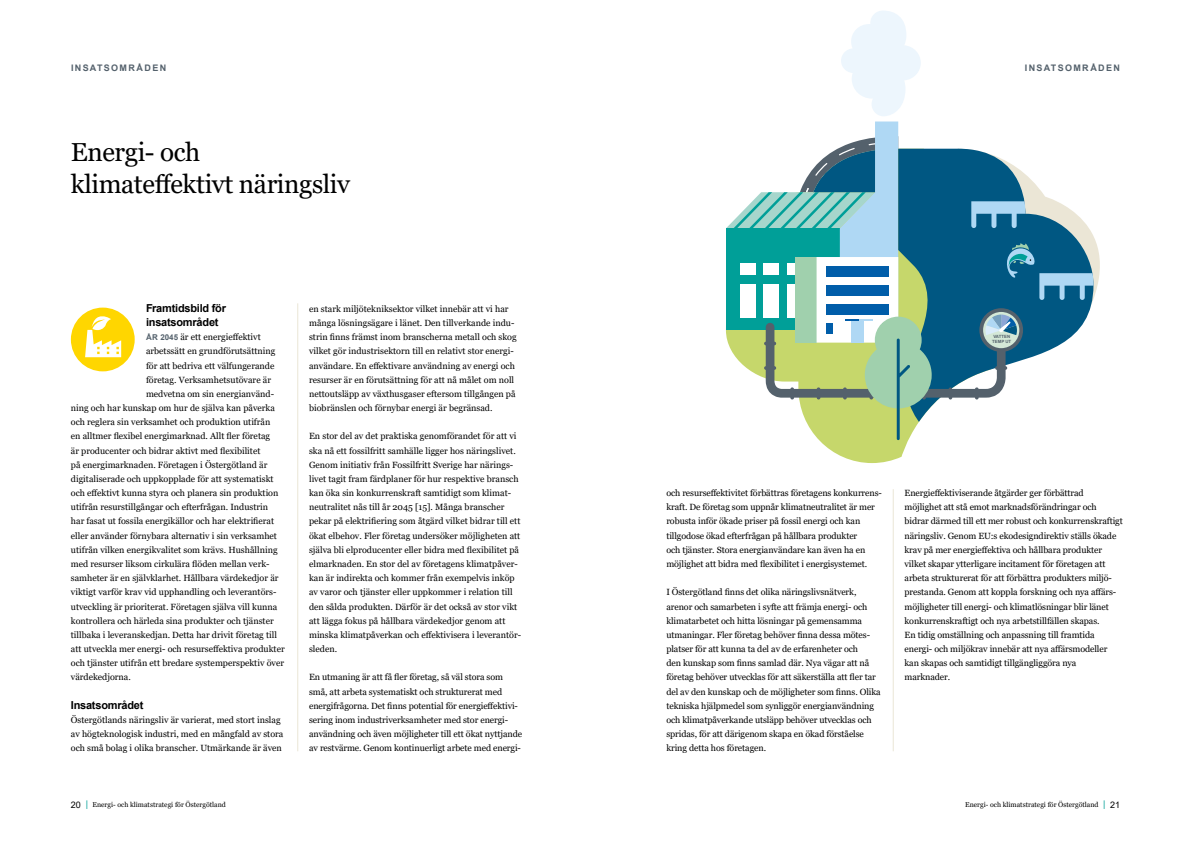
<style>
.page{position:relative;width:1191px;height:842px;background:#fff}
.page>*{position:absolute;margin:0;border:0;box-sizing:border-box;transform-origin:0 0}
.t1{font:26px/32px "Georgia";letter-spacing:-.015em;color:#000}
.Mellanrubrik{font:700 11px "Arial";letter-spacing:-.02em;color:#000}
.Löptext__normal{font:9px/14.2px "Georgia";color:#000}
.Mellanrubrik-2{font:700 9px "Arial";letter-spacing:.15em;color:#54616c}
.t2{font:7px "Georgia";color:#000}
.t3{font:700 4.4px/5px "Arial";color:#54616c}
.s1{font-family:"Arial";font-weight:700;font-size:8px;color:#54616c}
.s2{font-family:"Arial";font-size:9px}
.s3{font-family:"Arial";font-size:9px;color:#009f98}
</style>
<div class="page">
<svg style="left:819px;top:440px;width:90px;height:23px;fill:#c6d76b"></svg>
<svg style="left:726px;top:11px;width:374px;height:429px"></svg>
<hr style="left:297px;top:303px;width:1px;height:448px;background:#ebe6d6">
<hr style="left:893px;top:489px;width:1px;height:262px;background:#ebe6d6">
<div style="left:71px;top:308px;width:64px;height:63px;background:#ffd600;border-radius:50%"></div>
<svg style="left:85px;top:316px;width:36px;height:41px"></svg>
<p class="Mellanrubrik-2" style="left:71px;top:61px;width:97px">INSATSOMRÅDEN</p>
<p class="Mellanrubrik-2" style="left:1024px;top:61px;width:97px">INSATSOMRÅDEN</p>
<h2 class="t1" style="left:71px;top:137px;width:281px">Energi- och klimateffektivt näringsliv</h2>
<p class="Mellanrubrik" style="left:146px;top:300px;width:81px">Framtidsbild för</p>
<p class="Mellanrubrik" style="left:146px;top:314px;width:74px">insatsområdet</p>
<p class="Löptext__normal" style="left:146px;top:330px;width:116px"><span class="s1">ÅR 2045</span> är ett energieffektivt</p>
<p class="Löptext__normal" style="left:146px;top:344px;width:131px">arbetssätt en grundförutsättning</p>
<p class="Löptext__normal" style="left:146px;top:358px;width:130px">för att bedriva ett välfungerande</p>
<p class="Löptext__normal" style="left:146px;top:373px;width:127px">företag. Verksamhetsutövare är</p>
<p class="Löptext__normal" style="left:146px;top:387px;width:129px">medvetna om sin energianvänd-</p>
<p class="Löptext__normal" style="left:71px;top:401px;width:205px">ning och har kunskap om hur de själva kan påverka</p>
<p class="Löptext__normal" style="left:71px;top:415px;width:201px">och reglera sin verksamhet och produktion utifrån</p>
<p class="Löptext__normal" style="left:71px;top:429px;width:201px">en alltmer flexibel energimarknad. Allt fler företag</p>
<p class="Löptext__normal" style="left:71px;top:444px;width:191px">är producenter och bidrar aktivt med flexibilitet</p>
<p class="Löptext__normal" style="left:71px;top:458px;width:198px">på energimarknaden. Företagen i Östergötland är</p>
<p class="Löptext__normal" style="left:71px;top:472px;width:204px">digitaliserade och uppkopplade för att systematiskt</p>
<p class="Löptext__normal" style="left:71px;top:486px;width:209px">och effektivt kunna styra och planera sin produktion</p>
<p class="Löptext__normal" style="left:71px;top:500px;width:199px">utifrån resurstillgångar och efterfrågan. Industrin</p>
<p class="Löptext__normal" style="left:71px;top:514px;width:205px">har fasat ut fossila energikällor och har elektrifierat</p>
<p class="Löptext__normal" style="left:71px;top:529px;width:208px">eller använder förnybara alternativ i sin verksamhet</p>
<p class="Löptext__normal" style="left:71px;top:543px;width:208px">utifrån vilken energikvalitet som krävs. Hushållning</p>
<p class="Löptext__normal" style="left:71px;top:557px;width:200px">med resurser liksom cirkulära flöden mellan verk-</p>
<p class="Löptext__normal" style="left:71px;top:571px;width:209px">samheter är en självklarhet. Hållbara värdekedjor är</p>
<p class="Löptext__normal" style="left:71px;top:585px;width:207px">viktigt varför krav vid upphandling och leverantörs-</p>
<p class="Löptext__normal" style="left:71px;top:599px;width:208px">utveckling är prioriterat. Företagen själva vill kunna</p>
<p class="Löptext__normal" style="left:71px;top:614px;width:204px">kontrollera och härleda sina produkter och tjänster</p>
<p class="Löptext__normal" style="left:71px;top:628px;width:208px">tillbaka i leveranskedjan. Detta har drivit företag till</p>
<p class="Löptext__normal" style="left:71px;top:642px;width:215px">att utveckla mer energi- och resurseffektiva produkter</p>
<p class="Löptext__normal" style="left:71px;top:656px;width:215px">och tjänster utifrån ett bredare systemperspektiv över</p>
<p class="Löptext__normal" style="left:71px;top:670px;width:62px">värdekedjorna.</p>
<p class="Mellanrubrik" style="left:71px;top:697px;width:74px">Insatsområdet</p>
<p class="Löptext__normal" style="left:71px;top:713px;width:214px">Östergötlands näringsliv är varierat, med stort inslag av högteknologisk industri, med en mångfald av stora och små bolag i olika branscher. Utmärkande är även</p>
<p class="Löptext__normal" style="left:309px;top:302px;width:209px">en stark miljötekniksektor vilket innebär att vi har många lösningsägare i länet. Den tillverkande indu&shy;strin finns främst inom branscherna metall och skog vilket gör industrisektorn till en relativt stor energi&shy;användare. En effektivare användning av energi och resurser är en förutsättning för att nå målet om noll nettoutsläpp av växthusgaser eftersom tillgången på biobränslen och förnybar energi är begränsad.</p>
<p class="Löptext__normal" style="left:309px;top:429px;width:213px">En stor del av det praktiska genomförandet för att vi ska nå ett fossilfritt samhälle ligger hos näringslivet.<br>Genom initiativ från Fossilfritt Sverige har närings&shy;livet tagit fram färdplaner för hur respektive bransch kan öka sin konkurrenskraft samtidigt som klimat&shy;neutralitet nås till år 2045 [15]. Många branscher pekar på elektrifiering som åtgärd vilket bidrar till ett ökat elbehov. Fler företag undersöker möjligheten att själva bli elproducenter eller bidra med flexibilitet på elmarknaden. En stor del av företagens klimatpåver&shy;kan är indirekta och kommer från exempelvis inköp av varor och tjänster eller uppkommer i relation till den sålda produkten. Därför är det också av stor vikt att lägga fokus på hållbara värdekedjor genom att minska klimatpåverkan och effektivisera i leverantör&shy;sleden.</p>
<p class="Löptext__normal" style="left:309px;top:670px;width:215px">En utmaning är att få fler företag, så väl stora som små, att arbeta systematiskt och strukturerat med energifrågorna. Det finns potential för energieffektivi&shy;sering inom industriverksamheter med stor energi&shy;användning och även möjligheter till ett ökat nyttjande av restvärme. Genom kontinuerligt arbete med energi-</p>
<p class="t3" style="left:992px;top:334px;width:21px">VATTEN<br>TEMP UT</p>
<p class="Löptext__normal" style="left:666px;top:486px;width:217px">och resurseffektivitet förbättras företagens konkurrens&shy;kraft. De företag som uppnår klimatneutralitet är mer robusta inför ökade priser på fossil energi och kan tillgodose ökad efterfrågan på hållbara produkter<br>och tjänster. Stora energianvändare kan även ha en möjlighet att bidra med flexibilitet i energisystemet.</p>
<p class="Löptext__normal" style="left:666px;top:585px;width:216px">I Östergötland finns det olika näringslivsnätverk, arenor och samarbeten i syfte att främja energi- och klimatarbetet och hitta lösningar på gemensamma utmaningar. Fler företag behöver finna dessa mötes&shy;platser för att kunna ta del av de erfarenheter och<br>den kunskap som finns samlad där. Nya vägar att nå företag behöver utvecklas för att säkerställa att fler tar del av den kunskap och de möjligheter som finns. Olika tekniska hjälpmedel som synliggör energianvändning och klimatpåverkande utsläpp behöver utvecklas och spridas, för att därigenom skapa en ökad förståelse kring detta hos företagen.</p>
<p class="Löptext__normal" style="left:904px;top:486px;width:220px">Energieffektiviserande åtgärder ger förbättrad möjlighet att stå emot marknadsförändringar och bidrar därmed till ett mer robust och konkurrenskraftigt näringsliv. Genom EU:s ekodesigndirektiv ställs ökade krav på mer energieffektiva och hållbara produkter vilket skapar ytterligare incitament för företagen att arbeta strukturerat för att förbättra produkters miljö&shy;prestanda. Genom att koppla forskning och nya affärs&shy;möjligheter till energi- och klimatlösningar blir länet konkurrenskraftigt och nya arbetstillfällen skapas.<br>En tidig omställning och anpassning till framtida energi- och miljökrav innebär att nya affärsmodeller kan skapas och samtidigt tillgängliggöra nya marknader.</p>
<p class="t2" style="left:71px;top:800px;width:157px"><span class="s2">20</span> <span class="s3">|</span> Energi- och klimatstrategi för Östergötland</p>
<p class="t2" style="left:965px;top:800px;width:156px">Energi- och klimatstrategi för Östergötland <span class="s3">|</span> <span class="s2">21</span></p>
</div>
